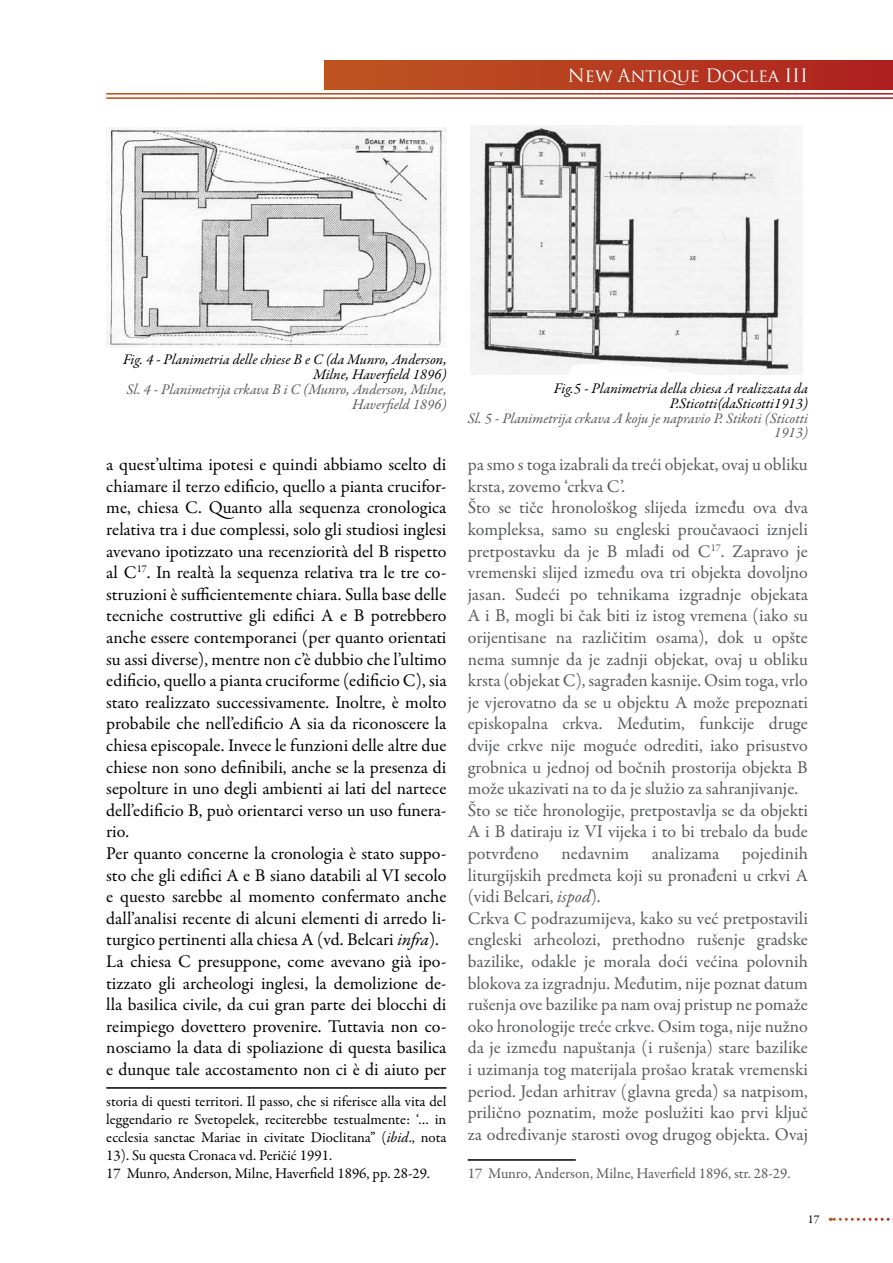
<style>
.page{position:relative;width:893px;height:1263px;background:#fff}
.page>*{position:absolute;margin:0;border:0;box-sizing:border-box;transform-origin:0 0}
.t1{font:18px/21.6px "Garamond Premr Pro";color:#58595b}
.t2{font:18px/21.6px "Garamond Premr Pro";color:#000}
.t3{font:18px "Trajan Pro";letter-spacing:-.01em;color:#fff}
.t4{font:15px/18px "Garamond Premr Pro";color:#000}
.t5{font:15px "Garamond Premr Pro";color:#58595b}
.t6{font:italic 14.85px/14.7px "Garamond Premr Pro";color:#000;text-align:right}
.t7{font:italic 14.85px/14.7px "Garamond Premr Pro";letter-spacing:-.005em;color:#58595b;text-align:right}
.t8{font:12px "Garamond Premr Pro";color:#000}
.s1{font-style:italic}
</style>
<div class="page">
<div style="left:325px;top:60px;width:568px;height:30px;background:linear-gradient(to right,#bf5720,#ae211f)"></div>
<svg style="left:830px;top:1218px;width:63px;height:3px"></svg>
<hr style="left:106px;top:1087px;width:340px;height:2px;background:#000">
<hr style="left:468px;top:1159px;width:108px;height:2px;background:#000">
<img style="left:106px;top:128px;width:341px;height:219px">
<img style="left:471px;top:125px;width:332px;height:249px">
<p class="t3" style="left:568px;top:64px;width:241px">New Antique Doclea III</p>
<p class="t6" style="left:123px;top:353px;width:325px">Fig. 4 - Planimetria delle chiese B e C (da Munro, Anderson,<br>Milne, Haverfield 1896)</p>
<p class="t7" style="left:126px;top:383px;width:322px">Sl. 4 - Planimetrija crkava B i C (Munro, Anderson, Milne,<br>Haverfield 1896)</p>
<p class="t6" style="left:554px;top:382px;width:256px">Fig.5 - Planimetria della chiesa A realizzata da<br>P.Sticotti(daSticotti1913)</p>
<p class="t7" style="left:468px;top:411px;width:342px">Sl. 5 - Planimetrija crkava A koju je napravio P. Stikoti (Sticotti<br>1913)</p>
<p class="t2" style="left:106px;top:454px;width:342px">a quest’ultima ipotesi e quindi abbiamo scelto di chiamare il terzo edificio, quello a pianta crucifor&shy;me, chiesa C. Quanto alla sequenza cronologica relativa tra i due complessi, solo gli studiosi inglesi avevano ipotizzato una recenziorità del B rispetto al C <sup>17</sup>. In realtà la sequenza relativa tra le tre co&shy;struzioni è sufficientemente chiara. Sulla base delle tecniche costruttive gli edifici A e B potrebbero anche essere contemporanei (per quanto orientati su assi diverse), mentre non c’è dubbio che l’ultimo edificio, quello a pianta cruciforme (edificio C), sia stato realizzato successivamente. Inoltre, è molto probabile che nell’edificio A sia da riconoscere la chiesa episcopale. Invece le funzioni delle altre due chiese non sono definibili, anche se la presenza di sepolture in uno degli ambienti ai lati del nartece dell’edificio B, può orientarci verso un uso funera&shy;rio.<br>Per quanto concerne la cronologia è stato suppo&shy;sto che gli edifici A e B siano databili al VI secolo e questo sarebbe al momento confermato anche dall’analisi recente di alcuni elementi di arredo li&shy;turgico pertinenti alla chiesa A (vd. Belcari <span class="s1">infra</span>).<br>La chiesa C presuppone, come avevano già ipo&shy;tizzato gli archeologi inglesi, la demolizione de&shy;lla basilica civile, da cui gran parte dei blocchi di reimpiego dovettero provenire. Tuttavia non co&shy;nosciamo la data di spoliazione di questa basilica e dunque tale accostamento non ci è di aiuto per</p>
<p class="t4" style="left:106px;top:1092px;width:342px">storia di questi territori. Il passo, che si riferisce alla vita del leggendario re Svetopelek, reciterebbe testualmente: ‘… in ecclesia sanctae Mariae in civitate Dioclitana” (<span class="s1">ibid</span>., nota 13). Su questa Cronaca vd. Peričić 1991.<br>17 Munro, Anderson, Milne, Haverfield 1896, pp. 28-29.</p>
<p class="t1" style="left:468px;top:454px;width:342px">pa smo s toga izabrali da treći objekat, ovaj u obliku krsta, zovemo ‘crkva C’.<br>Što se tiče hronološkog slijeda između ova dva kompleksa, samo su engleski proučavaoci iznjeli pretpostavku da je B mlađi od C <sup>17</sup>. Zapravo je vremenski slijed između ova tri objekta dovoljno jasan. Sudeći po tehnikama izgradnje objekata A i B, mogli bi čak biti iz istog vremena (iako su orijentisane na različitim osama), dok u opšte nema sumnje da je zadnji objekat, ovaj u obliku krsta (objekat C), sagrađen kasnije. Osim toga, vrlo je vjerovatno da se u objektu A može prepoznati episkopalna crkva. Međutim, funkcije druge dvije crkve nije moguće odrediti, iako prisustvo grobnica u jednoj od bočnih prostorija objekta B može ukazivati na to da je služio za sahranjivanje.<br>Što se tiče hronologije, pretpostavlja se da objekti A i B datiraju iz VI vijeka i to bi trebalo da bude potvrđeno</p>
<p class="t1" style="left:562px;top:843px;width:69px">nedavnim</p>
<p class="t1" style="left:652px;top:843px;width:69px">analizama</p>
<p class="t1" style="left:468px;top:843px;width:342px;text-indent:274px">pojedinih liturgijskih predmeta koji su pronađeni u crkvi A (vidi Belcari, <span class="s1">ispod</span>).<br>Crkva C podrazumijeva, kako su već pretpostavili engleski arheolozi, prethodno rušenje gradske bazilike, odakle je morala doći većina polovnih blokova za izgradnju. Međutim, nije poznat datum rušenja ove bazilike pa nam ovaj pristup ne pomaže oko hronologije treće crkve. Osim toga, nije nužno da je između napuštanja (i rušenja) stare bazilike i uzimanja tog materijala prošao kratak vremenski period. Jedan arhitrav (glavna greda) sa natpisom, prilično poznatim, može poslužiti kao prvi ključ za određivanje starosti ovog drugog objekta. Ovaj</p>
<p class="t5" style="left:468px;top:1164px;width:324px">17 Munro, Anderson, Milne, Haverfield 1896, str. 28-29.</p>
<p class="t8" style="left:808px;top:1212px;width:13px">17</p>
</div>
